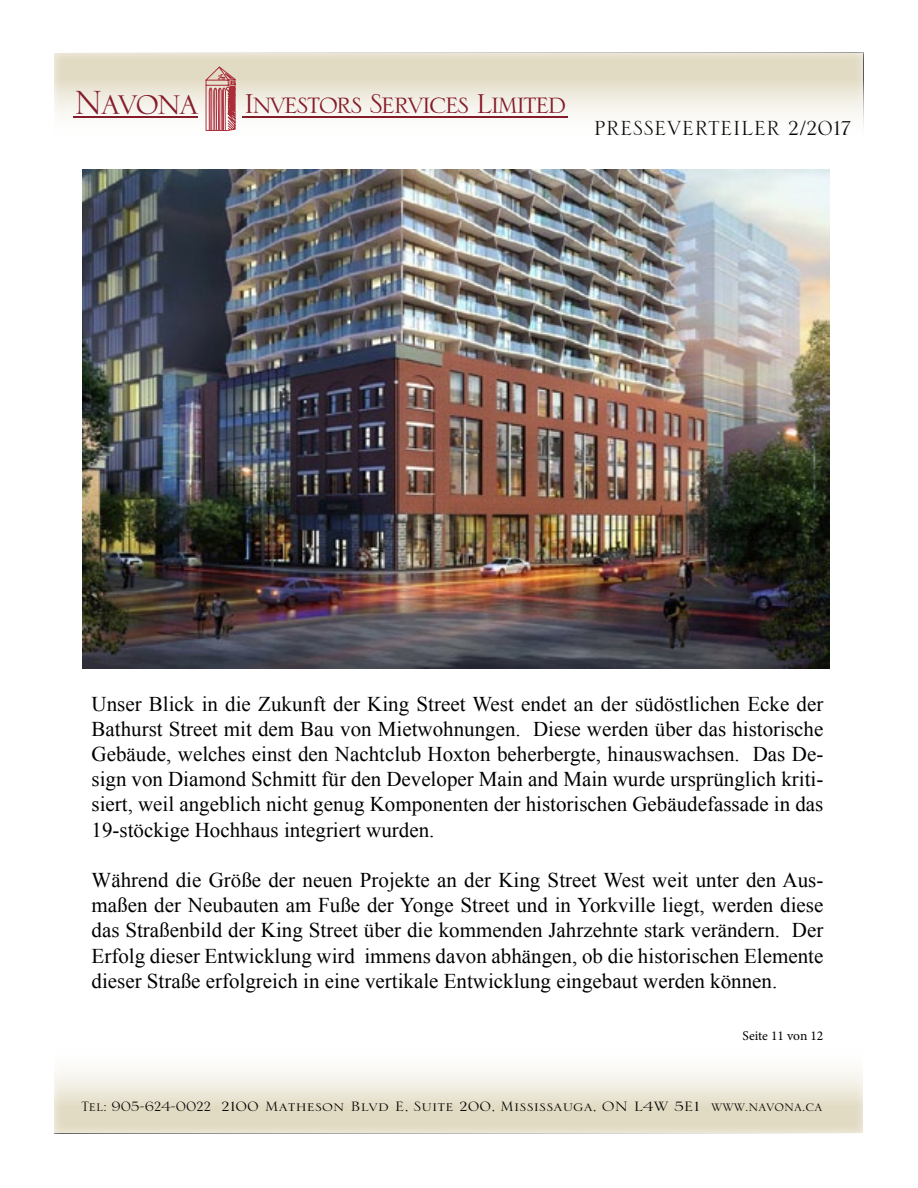
<style>
.page{position:relative;width:918px;height:1188px;background:#fff}
.page>*{position:absolute;margin:0;border:0;box-sizing:border-box;transform-origin:0 0}
.t1{font:36.15px "Serlio LT Std";letter-spacing:-.06em;color:#851c2a}
.t2{font:27px "Serlio LT Std";color:#000}
.t3{font:21px/25.2px "Times New Roman";color:#000;text-align:justify}
.t4{font:18px "Serlio LT Std";color:#000}
.t5{font:13.5px "Minion Pro";letter-spacing:-.005em;color:#000}
.s1{font-size:44.25px}
</style>
<div class="page">
<div style="left:41px;top:51px;width:835px;height:90px;background:#fff;opacity:.75"></div>
<hr style="left:73px;top:116px;width:125px;height:2px;background:#851c2a">
<hr style="left:242px;top:116px;width:326px;height:2px;background:#851c2a">
<svg style="left:206px;top:67px;width:29px;height:64px;background:#ca8988"></svg>
<div style="left:42px;top:1046px;width:835px;height:90px;background:#fff;opacity:.75"></div>
<img style="left:82px;top:170px;width:747px;height:498px">
<h1 class="t1" style="left:74px;top:86px;width:494px"><span class="s1">Navona</span> Investors Services Limited</h1>
<p class="t2" style="left:594px;top:115px;width:259px">PRESSEVERTEILER 2/2017</p>
<p class="t3" style="left:92px;top:691px;width:733px">Unser Blick in die Zukunft der King Street West endet an der südöstlichen Ecke der Bathurst Street mit dem Bau von Mietwohnungen. Diese werden über das historische Gebäude, welches einst den Nachtclub Hoxton beherbergte, hinauswachsen. Das De&shy;sign von Diamond Schmitt für den Developer Main and Main wurde ursprünglich kriti&shy;siert, weil angeblich nicht genug Komponenten der historischen Gebäudefassade in das 19-stöckige Hochhaus integriert wurden.</p>
<p class="t3" style="left:92px;top:867px;width:733px">Während die Größe der neuen Projekte an der King Street West weit unter den Aus&shy;maßen der Neubauten am Fuße der Yonge Street und in Yorkville liegt, werden diese das Straßenbild der King Street über die kommenden Jahrzehnte stark verändern. Der Erfolg dieser Entwicklung wird immens davon abhängen, ob die historischen Elemente dieser Straße erfolgreich in eine vertikale Entwicklung eingebaut werden können.</p>
<p class="t5" style="left:742px;top:1027px;width:82px">Seite 11 von 12</p>
<p class="t4" style="left:81px;top:1098px;width:743px">Tel: 905-624-0022 2100 Matheson Blvd E, Suite 200, Mississauga, ON L4W 5E1 www.navona.ca</p>
</div>
